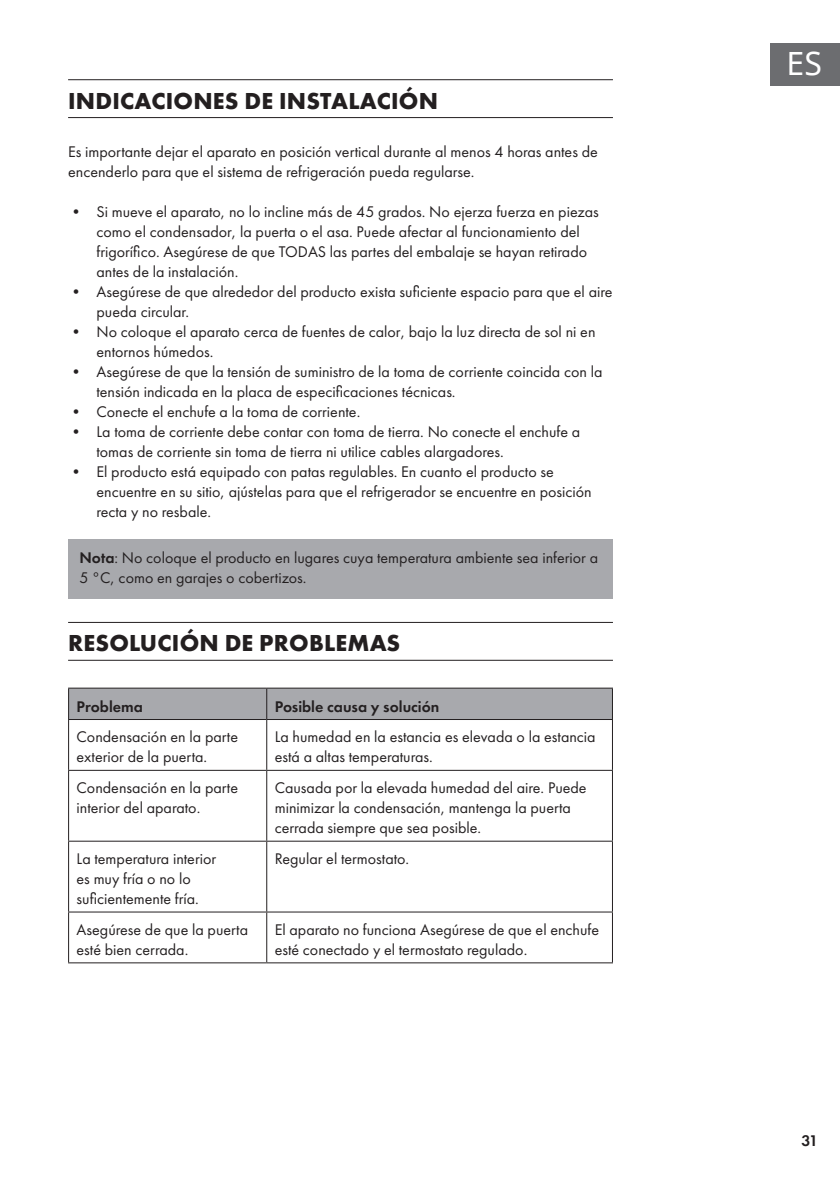
<style>
.page{position:relative;width:840px;height:1191px;background:#fff}
.page>*{position:absolute;margin:0;border:0;box-sizing:border-box;transform-origin:0 0}
.t1{font:32px "Noto Sans";color:#fff}
.t2{font:700 24px "Futura PTW08";letter-spacing:.01em;color:#231f20}
.t3{font:16px/20px "Futura PTW08";color:#231f20}
.t4{font:600 16px "Futura PTW08";color:#231f20}
.s1{font-weight:600}
</style>
<div class="page">
<div style="left:770px;top:43px;width:69px;height:42px;background:#6c6d70"></div>
<hr style="left:68px;top:79px;width:544px;height:1px;background:#231f20">
<hr style="left:68px;top:117px;width:544px;height:1px;background:#231f20">
<div style="left:68px;top:539px;width:544px;height:59px;background:#a8a9ad"></div>
<hr style="left:68px;top:622px;width:544px;height:1px;background:#231f20">
<hr style="left:68px;top:660px;width:544px;height:1px;background:#231f20">
<div style="left:69px;top:688px;width:542px;height:31px;background:#a8a9ad"></div>
<hr style="left:68px;top:687px;width:198px;height:1px;background:#231f20">
<hr style="left:68px;top:688px;width:1px;height:31px;background:#231f20">
<hr style="left:266px;top:687px;width:346px;height:1px;background:#231f20">
<hr style="left:266px;top:688px;width:1px;height:31px;background:#231f20">
<hr style="left:611px;top:688px;width:1px;height:31px;background:#231f20">
<hr style="left:68px;top:719px;width:198px;height:1px;background:#231f20">
<hr style="left:68px;top:720px;width:1px;height:50px;background:#231f20">
<hr style="left:266px;top:719px;width:346px;height:1px;background:#231f20">
<hr style="left:266px;top:720px;width:1px;height:50px;background:#231f20">
<hr style="left:611px;top:720px;width:1px;height:50px;background:#231f20">
<hr style="left:68px;top:770px;width:198px;height:1px;background:#231f20">
<hr style="left:68px;top:771px;width:1px;height:69px;background:#231f20">
<hr style="left:266px;top:770px;width:346px;height:1px;background:#231f20">
<hr style="left:266px;top:771px;width:1px;height:69px;background:#231f20">
<hr style="left:611px;top:771px;width:1px;height:69px;background:#231f20">
<hr style="left:68px;top:840px;width:198px;height:1px;background:#231f20">
<hr style="left:68px;top:841px;width:1px;height:70px;background:#231f20">
<hr style="left:266px;top:840px;width:346px;height:1px;background:#231f20">
<hr style="left:266px;top:841px;width:1px;height:70px;background:#231f20">
<hr style="left:611px;top:841px;width:1px;height:70px;background:#231f20">
<hr style="left:68px;top:911px;width:198px;height:1px;background:#231f20">
<hr style="left:68px;top:912px;width:1px;height:50px;background:#231f20">
<hr style="left:266px;top:911px;width:346px;height:1px;background:#231f20">
<hr style="left:266px;top:912px;width:1px;height:50px;background:#231f20">
<hr style="left:611px;top:912px;width:1px;height:50px;background:#231f20">
<hr style="left:68px;top:962px;width:198px;height:1px;background:#231f20">
<hr style="left:266px;top:962px;width:346px;height:1px;background:#231f20">
<h2 class="t2" style="left:68px;top:85px;width:371px">INDICACIONES DE INSTALACIÓN</h2>
<p class="t3" style="left:68px;top:141px;width:531px">Es importante dejar el aparato en posición vertical durante al menos 4 horas antes de encenderlo para que el sistema de refrigeración pueda regularse.</p>
<p class="t3" style="left:96px;top:201px;width:503px;text-indent:-28px">• Si mueve el aparato, no lo incline más de 45 grados. No ejerza fuerza en piezas como el condensador, la puerta o el asa. Puede afectar al funcionamiento del frigorífico. Asegúrese de que TODAS las partes del embalaje se hayan retirado antes de la instalación.</p>
<p class="t3" style="left:96px;top:281px;width:517px;text-indent:-28px">• Asegúrese de que alrededor del producto exista suficiente espacio para que el aire pueda circular.</p>
<p class="t3" style="left:96px;top:321px;width:500px;text-indent:-28px">• No coloque el aparato cerca de fuentes de calor, bajo la luz directa de sol ni en entornos húmedos.</p>
<p class="t3" style="left:96px;top:361px;width:507px;text-indent:-28px">• Asegúrese de que la tensión de suministro de la toma de corriente coincida con la tensión indicada en la placa de especificaciones técnicas.</p>
<p class="t3" style="left:68px;top:401px;width:293px">• Conecte el enchufe a la toma de corriente.</p>
<p class="t3" style="left:96px;top:421px;width:485px;text-indent:-28px">• La toma de corriente debe contar con toma de tierra. No conecte el enchufe a tomas de corriente sin toma de tierra ni utilice cables alargadores.</p>
<p class="t3" style="left:96px;top:461px;width:496px;text-indent:-28px">• El producto está equipado con patas regulables. En cuanto el producto se encuentre en su sitio, ajústelas para que el refrigerador se encuentre en posición recta y no resbale.</p>
<p class="t3" style="left:79px;top:547px;width:520px"><span class="s1">Nota</span>: No coloque el producto en lugares cuya temperatura ambiente sea inferior a<br>5 °C, como en garajes o cobertizos.</p>
<h2 class="t2" style="left:68px;top:628px;width:333px">RESOLUCIÓN DE PROBLEMAS</h2>
<p class="t4" style="left:77px;top:696px;width:68px">Problema</p>
<p class="t4" style="left:274px;top:696px;width:166px">Posible causa y solución</p>
<p class="t3" style="left:77px;top:727px;width:163px">Condensación en la parte exterior de la puerta.</p>
<p class="t3" style="left:274px;top:727px;width:322px">La humedad en la estancia es elevada o la estancia está a altas temperaturas.</p>
<p class="t3" style="left:77px;top:777px;width:163px">Condensación en la parte interior del aparato.</p>
<p class="t3" style="left:274px;top:777px;width:313px">Causada por la elevada humedad del aire. Puede minimizar la condensación, mantenga la puerta cerrada siempre que sea posible.</p>
<p class="t3" style="left:77px;top:848px;width:141px">La temperatura interior es muy fría o no lo suficientemente fría.</p>
<p class="t3" style="left:274px;top:848px;width:136px">Regular el termostato.</p>
<p class="t3" style="left:77px;top:919px;width:173px">Asegúrese de que la puerta esté bien cerrada.</p>
<p class="t3" style="left:274px;top:919px;width:326px">El aparato no funciona Asegúrese de que el enchufe esté conectado y el termostato regulado.</p>
<h1 class="t1" style="left:786px;top:42px;width:37px">ES</h1>
<p class="t4" style="left:801px;top:1130px;width:18px">31</p>
</div>
